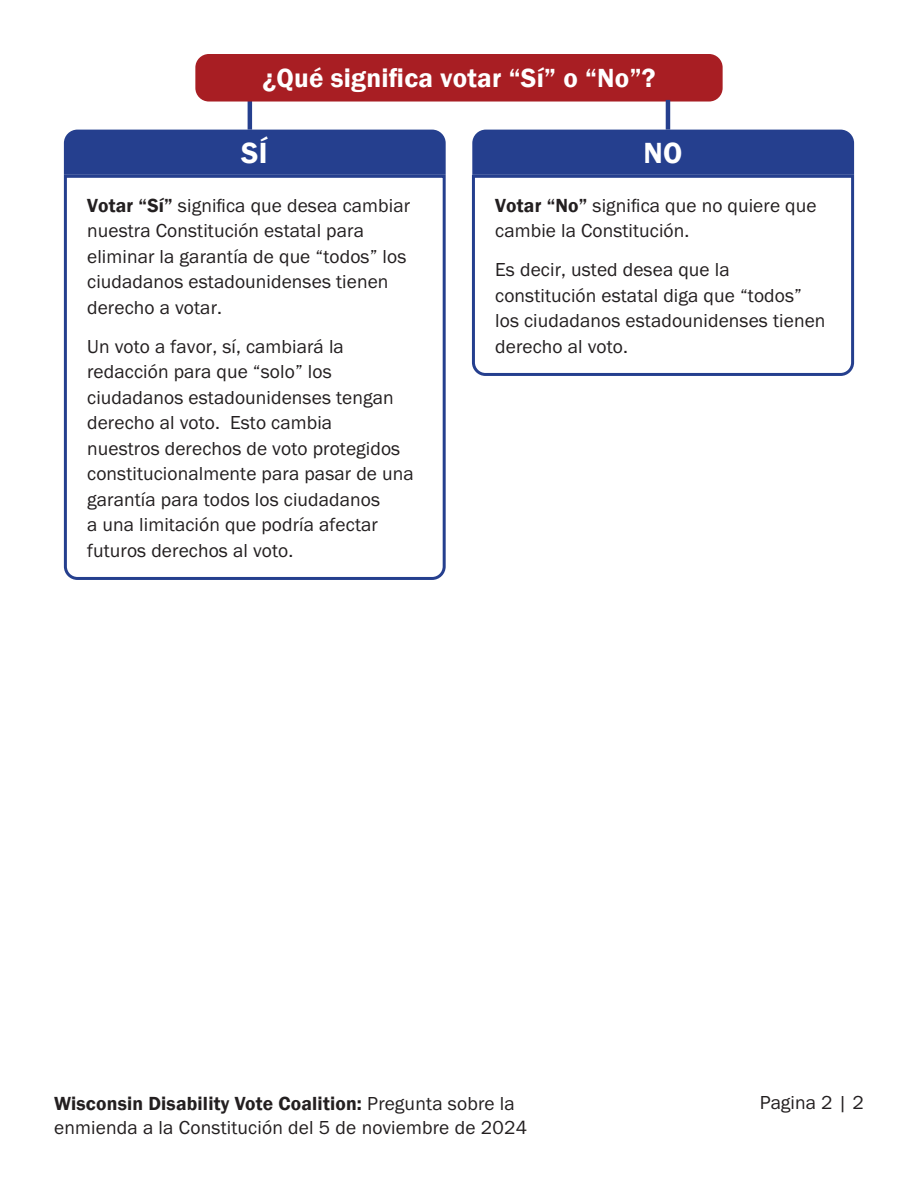
<style>
.page{position:relative;width:918px;height:1188px;background:#fff}
.page>*{position:absolute;margin:0;border:0;box-sizing:border-box;transform-origin:0 0}
.t1{font:600 30px "Franklin Gothic";color:#fff}
.t2{font:600 27px "Franklin Gothic";letter-spacing:.01em;color:#fff}
.t3{font:19.5px/25.5px "Franklin Gothic URW Boo";letter-spacing:.005em;color:#231f20}
.t4{font:600 19.5px "Franklin Gothic";letter-spacing:.01em;color:#231f20}
.s1{font-family:"Franklin Gothic";font-weight:600}
.s2{font-family:"Franklin Gothic URW Boo";font-weight:400}
</style>
<div class="page">
<hr style="left:248px;top:100px;width:4px;height:30px;background:#253f8e">
<div style="left:195px;top:54px;width:528px;height:48px;background:#a81e23;border-radius:14px"></div>
<svg style="left:63px;top:173px;width:383px;height:407px"></svg>
<div style="left:64px;top:130px;width:382px;height:45px;background:#253f8e"></div>
<svg style="left:471px;top:173px;width:384px;height:203px"></svg>
<div style="left:472px;top:130px;width:382px;height:45px;background:#253f8e"></div>
<hr style="left:666px;top:100px;width:4px;height:30px;background:#253f8e">
<h2 class="t2" style="left:262px;top:62px;width:395px">¿Qué significa votar “Sí” o “No”?</h2>
<h3 class="t1" style="left:241px;top:134px;width:28px">SÍ</h3>
<p class="t3" style="left:87px;top:192px;width:325px"><span class="s1">Votar “Sí”</span> significa que desea cambiar nuestra Constitución estatal para eliminar la garantía de que “todos” los ciudadanos estadounidenses tienen derecho a votar.</p>
<p class="t3" style="left:87px;top:333px;width:328px">Un voto a favor, sí, cambiará la redacción para que “solo” los ciudadanos estadounidenses tengan derecho al voto. Esto cambia<br>nuestros derechos de voto protegidos constitucionalmente para pasar de una garantía para todos los ciudadanos<br>a una limitación que podría afectar futuros derechos al voto.</p>
<h3 class="t1" style="left:643px;top:134px;width:40px">NO</h3>
<p class="t3" style="left:495px;top:192px;width:323px"><span class="s1">Votar “No”</span> significa que no quiere que cambie la Constitución.</p>
<p class="t3" style="left:495px;top:257px;width:332px">Es decir, usted desea que la constitución estatal diga que “todos” los ciudadanos estadounidenses tienen derecho al voto.</p>
<p class="t4" style="left:54px;top:1091px;width:462px">Wisconsin Disability Vote Coalition: <span class="s2">Pregunta sobre la</span></p>
<p class="t3" style="left:54px;top:1114px;width:475px">enmienda a la Constitución del 5 de noviembre de 2024</p>
<p class="t3" style="left:760px;top:1090px;width:106px">Pagina 2 | 2</p>
</div>
